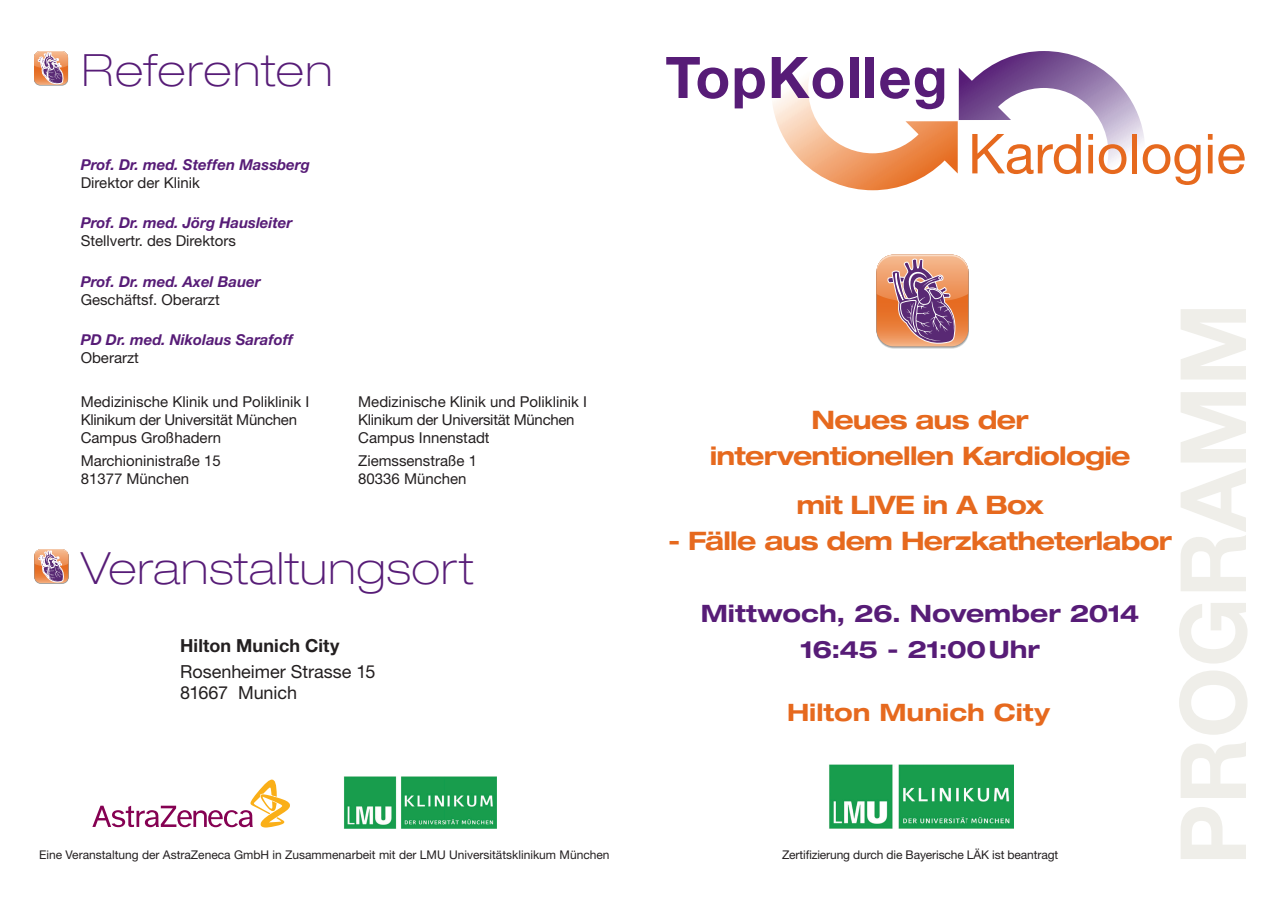
<style>
.page{position:relative;width:1280px;height:910px;background:#fff}
.page>*{position:absolute;margin:0;border:0;box-sizing:border-box;transform-origin:0 0}
.t1{font:700 91.5px "Helvetica Neue LT";color:#efeee9}
.t2{font:700 57.45px "Helvetica Neue LT";letter-spacing:.02em;color:#571c77}
.t3{font:55.2px "Helvetica Neue LT";color:#e6691e}
.t4{font:100 expanded 44.55px "Helvetica Neue LT";letter-spacing:.025em;color:#571c77}
.t5{font:700 expanded 25.5px/36px "Helvetica Neue LT";letter-spacing:-.03em;color:#e6691e;text-align:center}
.t6{font:700 expanded 24px/36px "Helvetica Neue LT";color:#571c77;text-align:center}
.t7{font:700 expanded 24px "Helvetica Neue LT";color:#e6691e}
.t8{font:18px/21.6px "Helvetica Neue LT";letter-spacing:-.005em;color:#231f20}
.t9{font:700 18px "Helvetica Neue LT";letter-spacing:.005em;color:#231f20}
.t10{font:15px/18px "Helvetica Neue LT";color:#231f20}
.t11{font:italic 700 15px "Helvetica Neue LT";color:#571c77}
.t12{font:12px "Helvetica Neue LT";color:#231f20}
</style>
<div class="page">
<svg style="left:773px;top:51px;width:371px;height:139px"></svg>
<svg style="left:876px;top:255px;width:92px;height:91px"></svg>
<svg style="left:34px;top:52px;width:34px;height:34px"></svg>
<svg style="left:34px;top:51px;width:34px;height:34px"></svg>
<svg style="left:34px;top:550px;width:35px;height:34px"></svg>
<svg style="left:34px;top:550px;width:34px;height:34px"></svg>
<svg style="left:34px;top:549px;width:34px;height:34px"></svg>
<svg style="left:92px;top:780px;width:198px;height:47px"></svg>
<img style="left:344px;top:776px;width:153px;height:53px">
<img style="left:829px;top:765px;width:184px;height:63px">
<h3 class="t4" style="left:82px;top:43px;width:252px">Referenten</h3>
<p class="t11" style="left:81px;top:155px;width:231px">Prof. Dr. med. Steffen Massberg</p>
<p class="t10" style="left:81px;top:173px;width:121px">Direktor der Klinik</p>
<p class="t11" style="left:81px;top:214px;width:213px">Prof. Dr. med. Jörg Hausleiter</p>
<p class="t10" style="left:81px;top:232px;width:157px">Stellvertr. des Direktors</p>
<p class="t11" style="left:81px;top:272px;width:182px">Prof. Dr. med. Axel Bauer</p>
<p class="t10" style="left:81px;top:290px;width:141px">Geschäftsf. Oberarzt</p>
<p class="t11" style="left:81px;top:330px;width:214px">PD Dr. med. Nikolaus Sarafoff</p>
<p class="t10" style="left:81px;top:348px;width:60px">Oberarzt</p>
<p class="t10" style="left:81px;top:393px;width:230px">Medizinische Klinik und Poliklinik I<br>Klinikum der Universität München<br>Campus Großhadern</p>
<p class="t10" style="left:81px;top:451px;width:142px">Marchioninistraße 15<br>81377 München</p>
<p class="t10" style="left:358px;top:393px;width:230px">Medizinische Klinik und Poliklinik I<br>Klinikum der Universität München<br>Campus Innenstadt</p>
<p class="t10" style="left:358px;top:451px;width:120px">Ziemssenstraße 1<br>80336 München</p>
<h3 class="t4" style="left:81px;top:542px;width:394px">Veranstaltungsort</h3>
<p class="t9" style="left:180px;top:634px;width:161px">Hilton Munich City</p>
<p class="t8" style="left:180px;top:660px;width:197px">Rosenheimer Strasse 15<br>81667 Munich</p>
<p class="t12" style="left:39px;top:847px;width:572px">Eine Veranstaltung der AstraZeneca GmbH in Zusammenarbeit mit der LMU Universitätsklinikum München</p>
<h2 class="t2" style="left:665px;top:42px;width:284px">TopKolleg</h2>
<h3 class="t3" style="left:968px;top:121px;width:279px">Kardiologie</h3>
<h1 class="t1" style="left:1157px;top:865px;width:564px;rotate:-90deg">PROGRAMM</h1>
<h3 class="t5" style="left:710px;top:402px;width:422px">Neues aus der interventionellen Kardiologie</h3>
<h3 class="t5" style="left:796px;top:486px;width:249px">mit LIVE in A Box</h3>
<h3 class="t5" style="left:668px;top:522px;width:506px">- Fälle aus dem Herzkatheterlabor</h3>
<h3 class="t6" style="left:701px;top:594px;width:440px">Mittwoch, 26. November 2014<br>16:45 - 21:00 Uhr</h3>
<h3 class="t7" style="left:787px;top:697px;width:264px">Hilton Munich City</h3>
<p class="t12" style="left:782px;top:847px;width:278px">Zertifizierung durch die Bayerische LÄK ist beantragt</p>
</div>
